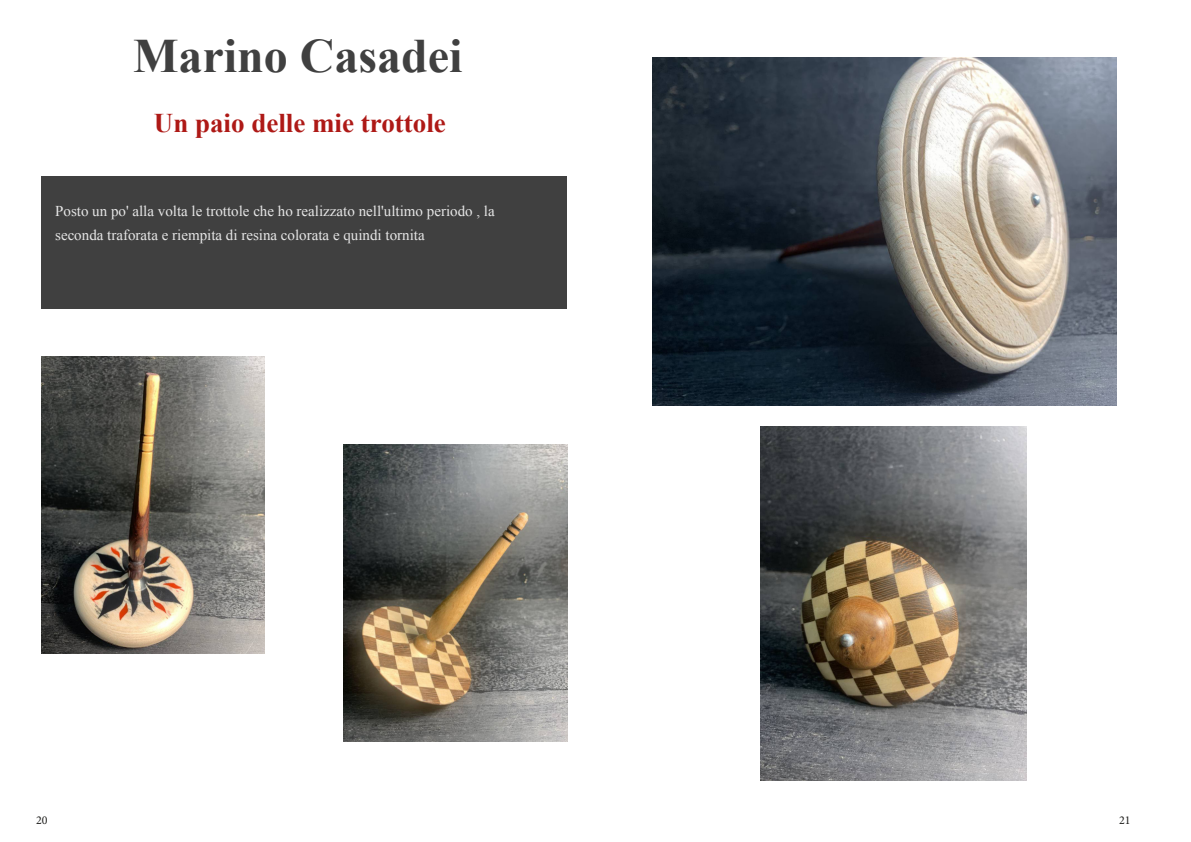
<style>
.page{position:relative;width:1191px;height:842px;background:#fff}
.page>*{position:absolute;margin:0;border:0;box-sizing:border-box;transform-origin:0 0}
.t1{font:700 48px "Times New Roman";color:#404040}
.t2{font:700 27px "Times New Roman";color:#ae1916}
.t3{font:15px/24px "Times New Roman";color:#e6e6e6}
.t4{font:12px "Minion Pro";color:#1d1d1b}
</style>
<div class="page">
<div style="left:41px;top:176px;width:526px;height:133px;background:#404040"></div>
<img style="left:41px;top:356px;width:223px;height:298px">
<img style="left:344px;top:444px;width:223px;height:298px">
<img style="left:760px;top:426px;width:266px;height:355px">
<img style="left:652px;top:57px;width:464px;height:348px">
<h1 class="t1" style="left:133px;top:40px;width:331px">Marino Casadei</h1>
<h2 class="t2" style="left:154px;top:114px;width:293px">Un paio delle mie trottole</h2>
<p class="t3" style="left:55px;top:200px;width:441px">Posto un po' alla volta le trottole che ho realizzato nell'ultimo periodo , la seconda traforata e riempita di resina colorata e quindi tornita</p>
<p class="t4" style="left:36px;top:815px;width:13px">20</p>
<p class="t4" style="left:1119px;top:815px;width:13px">21</p>
</div>
